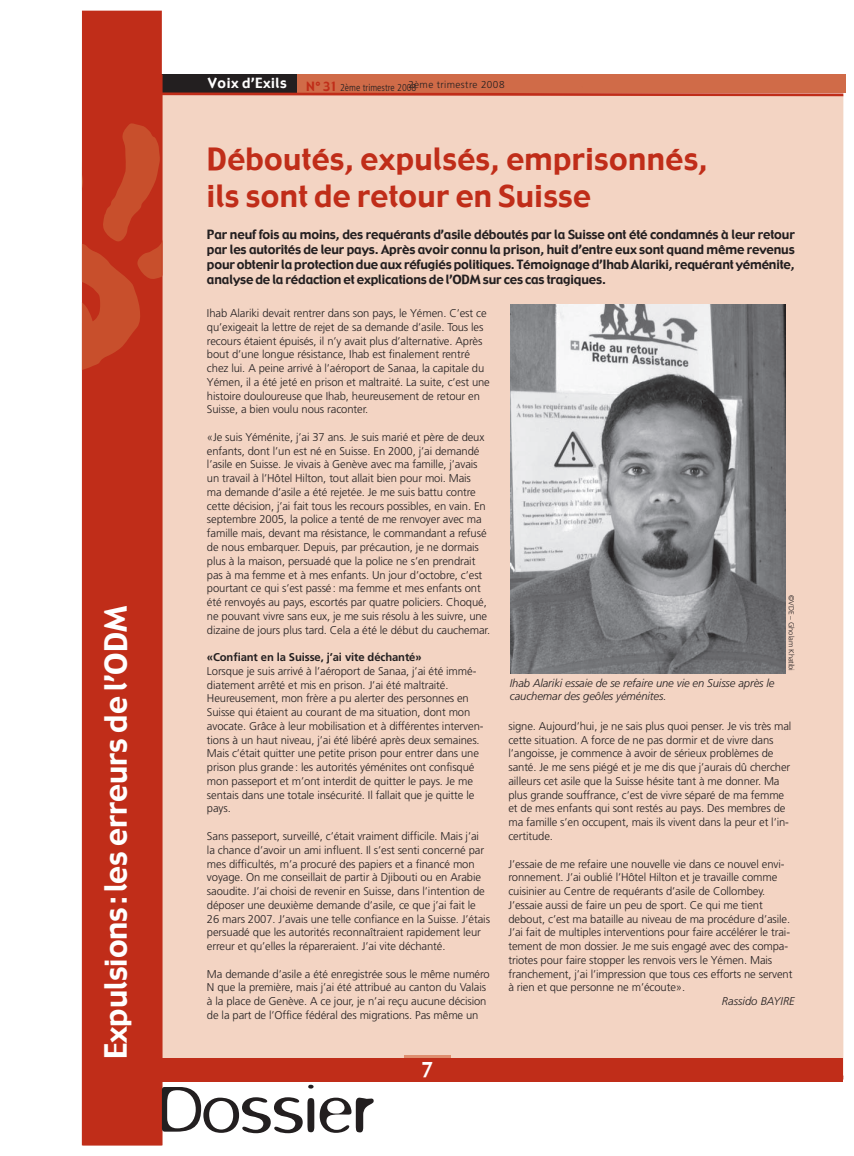
<style>
.page{position:relative;width:854px;height:1156px;background:#fff}
.page>*{position:absolute;margin:0;border:0;box-sizing:border-box;transform-origin:0 0}
.t1{font:75px "Ikebana";color:#231f20}
.t2{font:44.38px "Gadget";color:#fff}
.t3{font:30px/37.5px "Gadget";letter-spacing:.015em;color:#c02d19}
.t4{font:30px "Gadget";color:#fff}
.t5{font:20px "Gadget";color:#fff}
.t6{font:13.75px "Gadget";letter-spacing:.04em;color:#fff}
.t7{font:12.5px/15.1px "Gadget";letter-spacing:-.01em;color:#231f20;text-align:justify}
.t8{font:300 11.25px/13.8px "Frutiger";letter-spacing:-.01em;color:#231f20}
.t9{font:italic 300 11.25px/13.5px "Frutiger";letter-spacing:-.01em;color:#231f20}
.t10{font:700 11.25px "Frutiger";letter-spacing:-.01em;color:#231f20}
.t11{font:300 condensed 10px "Frutiger";color:#231f20}
.t12{font:300 10px "Frutiger";letter-spacing:.04em;color:#231f20}
.t13{font:300 7.5px "Frutiger";letter-spacing:-.01em;color:#231f20}
.s1{font-family:"Gadget";font-weight:400;font-stretch:normal;font-size:12.5px;color:#c02d19}
</style>
<div class="page">
<div style="left:85px;top:95px;width:758px;height:981px;background:#f3d4c3"></div>
<div style="left:146px;top:1057px;width:697px;height:24px;background:#c02d19"></div>
<div style="left:245px;top:74px;width:600px;height:19px;background:#d06b48"></div>
<div style="left:84px;top:74px;width:212px;height:19px;background:#231f20"></div>
<div style="left:82px;top:11px;width:80px;height:1133px;background:#c02d19"></div>
<svg style="left:81px;top:87px;width:765px;height:288px"></svg>
<hr style="left:405px;top:1054px;width:46px;height:3px;background:#de8e6f">
<img style="left:510px;top:304px;width:276px;height:369px">
<p class="t6" style="left:208px;top:74px;width:80px">Voix d’Exils</p>
<p class="t11" style="left:306px;top:82px;width:112px"><span class="s1">N° 31</span> 2ème trimestre 2008</p>
<p class="t12" style="left:409px;top:78px;width:98px">2ème trimestre 2008</p>
<h2 class="t2" style="left:93px;top:1059px;width:746px;rotate:-90deg">Enseignement du français à Genève</h2>
<h3 class="t4" style="left:97px;top:1059px;width:455px;rotate:-90deg">Expulsions : les erreurs de l’ODM</h3>
<h3 class="t3" style="left:207px;top:141px;width:503px">Déboutés, expulsés, emprisonnés, ils sont de retour en Suisse</h3>
<p class="t7" style="left:207px;top:227px;width:589px">Par neuf fois au moins, des requérants d’asile déboutés par la Suisse ont été condamnés à leur retour par les autorités de leur pays. Après avoir connu la prison, huit d’entre eux sont quand même revenus pour obtenir la protection due aux réfugiés politiques. Témoignage d’Ihab Alariki, requérant yéménite, analyse de la rédaction et explications de l’ODM sur ces cas tragiques.</p>
<p class="t8" style="left:207px;top:306px;width:284px">Ihab Alariki devait rentrer dans son pays, le Yémen. C’est ce qu’exigeait la lettre de rejet de sa demande d’asile. Tous les recours étaient épuisés, il n’y avait plus d’alternative. Après bout d’une longue résistance, Ihab est finalement rentré chez lui. A peine arrivé à l’aéroport de Sanaa, la capitale du Yémen, il a été jeté en prison et maltraité. La suite, c’est une histoire douloureuse que Ihab, heureusement de retour en Suisse, a bien voulu nous raconter.</p>
<p class="t8" style="left:207px;top:430px;width:285px">«Je suis Yéménite, j’ai 37 ans. Je suis marié et père de deux enfants, dont l’un est né en Suisse. En 2000, j’ai demandé l’asile en Suisse. Je vivais à Genève avec ma famille, j’avais un travail à l’Hôtel Hilton, tout allait bien pour moi. Mais<br>ma demande d’asile a été rejetée. Je me suis battu contre cette décision, j’ai fait tous les recours possibles, en vain. En septembre 2005, la police a tenté de me renvoyer avec ma famille mais, devant ma résistance, le commandant a refusé de nous embarquer. Depuis, par précaution, je ne dormais plus à la maison, persuadé que la police ne s’en prendrait pas à ma femme et à mes enfants. Un jour d’octobre, c’est pourtant ce qui s’est passé : ma femme et mes enfants ont été renvoyés au pays, escortés par quatre policiers. Choqué, ne pouvant vivre sans eux, je me suis résolu à les suivre, une dizaine de jours plus tard. Cela a été le début du cauchemar.</p>
<p class="t10" style="left:207px;top:650px;width:216px">«Confiant en la Suisse, j’ai vite déchanté»</p>
<p class="t8" style="left:207px;top:664px;width:278px">Lorsque je suis arrivé à l’aéroport de Sanaa, j’ai été immé&shy;diatement arrêté et mis en prison. J’ai été maltraité.<br>Heureusement, mon frère a pu alerter des personnes en Suisse qui étaient au courant de ma situation, dont mon avocate. Grâce à leur mobilisation et à différentes interven&shy;tions à un haut niveau, j’ai été libéré après deux semaines.<br>Mais c’était quitter une petite prison pour entrer dans une prison plus grande : les autorités yéménites ont confisqué mon passeport et m’ont interdit de quitter le pays. Je me sentais dans une totale insécurité. Il fallait que je quitte le pays.</p>
<p class="t8" style="left:207px;top:829px;width:285px">Sans passeport, surveillé, c’était vraiment difficile. Mais j’ai<br>la chance d’avoir un ami influent. Il s’est senti concerné par mes difficultés, m’a procuré des papiers et a financé mon voyage. On me conseillait de partir à Djibouti ou en Arabie saoudite. J’ai choisi de revenir en Suisse, dans l’intention de déposer une deuxième demande d’asile, ce que j’ai fait le 26 mars 2007. J’avais une telle confiance en la Suisse. J’étais persuadé que les autorités reconnaîtraient rapidement leur erreur et qu’elles la répareraient. J’ai vite déchanté.</p>
<p class="t8" style="left:207px;top:966px;width:284px">Ma demande d’asile a été enregistrée sous le même numéro N que la première, mais j’ai été attribué au canton du Valais à la place de Genève. A ce jour, je n’ai reçu aucune décision de la part de l’Office fédéral des migrations. Pas même un</p>
<p class="t13" style="left:796px;top:595px;width:77px;rotate:90deg">©VDE – Gholam Khatibi</p>
<p class="t9" style="left:510px;top:675px;width:266px">Ihab Alariki essaie de se refaire une vie en Suisse après le cauchemar des geôles yéménites.</p>
<p class="t8" style="left:508px;top:719px;width:285px">signe. Aujourd’hui, je ne sais plus quoi penser. Je vis très mal cette situation. A force de ne pas dormir et de vivre dans l’angoisse, je commence à avoir de sérieux problèmes de santé. Je me sens piégé et je me dis que j’aurais dû chercher ailleurs cet asile que la Suisse hésite tant à me donner. Ma plus grande souffrance, c’est de vivre séparé de ma femme et de mes enfants qui sont restés au pays. Des membres de ma famille s’en occupent, mais ils vivent dans la peur et l’in&shy;certitude.</p>
<p class="t8" style="left:508px;top:856px;width:286px">J’essaie de me refaire une nouvelle vie dans ce nouvel envi&shy;ronnement. J’ai oublié l’Hôtel Hilton et je travaille comme cuisinier au Centre de requérants d’asile de Collombey.<br>J’essaie aussi de faire un peu de sport. Ce qui me tient debout, c’est ma bataille au niveau de ma procédure d’asile.<br>J’ai fait de multiples interventions pour faire accélérer le trai&shy;tement de mon dossier. Je me suis engagé avec des compa&shy;triotes pour faire stopper les renvois vers le Yémen. Mais franchement, j’ai l’impression que tous ces efforts ne servent à rien et que personne ne m’écoute».</p>
<p class="t9" style="left:722px;top:994px;width:74px">Rassido BAYIRE</p>
<h1 class="t1" style="left:158px;top:1067px;width:217px">Dossier</h1>
<h3 class="t5" style="left:421px;top:1056px;width:14px">7</h3>
</div>
